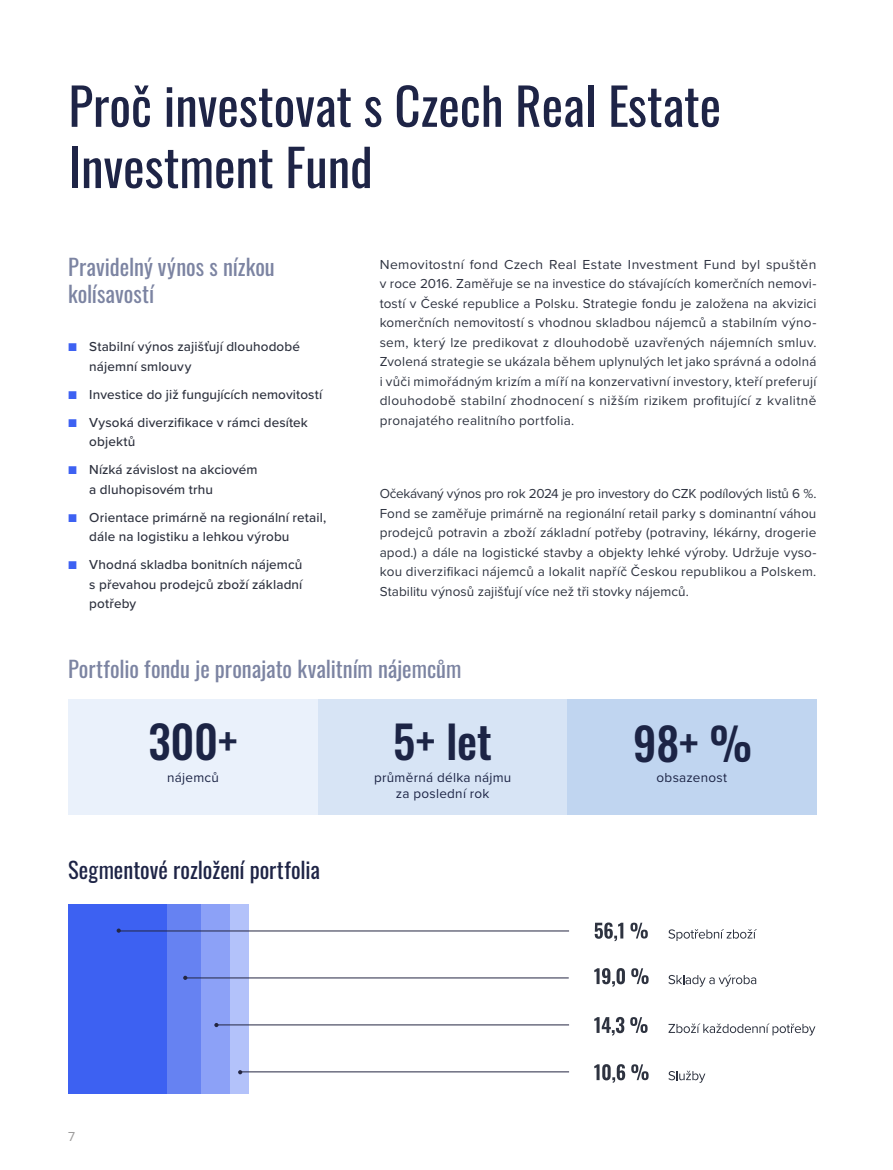
<style>
.page{position:relative;width:893px;height:1170px;background:#fff}
.page>*{position:absolute;margin:0;border:0;box-sizing:border-box;transform-origin:0 0}
.t1{font:51px/61.2px "Oswald";color:#1e2446}
.t2{font:500 45px "Oswald";letter-spacing:-.01em;color:#1c2445}
.t3{font:22.5px/27px "Oswald";color:#7c84a2}
.t4{font:22.5px "Oswald";color:#1e2446}
.t5{font:13.5px/19.5px "Proxima Nova";letter-spacing:.02em;color:#2e3340;text-align:justify}
.t6{font:500 13.5px/19.5px "Proxima Nova";letter-spacing:.01em;color:#2e323f}
.t7{font:13.5px/16.2px "Proxima Nova";letter-spacing:.02em;color:#1c2445;text-align:center}
.t8{font:13.5px "Proxima Nova";color:#9d9c9c}
.s1{color:#3d61f2}
.s2{color:#2e3240}
</style>
<div class="page">
<div style="left:68px;top:904px;width:100px;height:189px;background:#3d61f2"></div>
<div style="left:168px;top:904px;width:33px;height:189px;background:#6682f2"></div>
<div style="left:201px;top:904px;width:29px;height:189px;background:#8ca1f7"></div>
<div style="left:230px;top:904px;width:19px;height:189px;background:#b3c2fa"></div>
<svg style="left:594px;top:968px;width:31px;height:18px"></svg>
<svg style="left:631px;top:968px;width:18px;height:16px"></svg>
<hr style="left:185px;top:977px;width:384px;height:1px;background:#242642">
<svg style="left:183px;top:975px;width:4px;height:4px"></svg>
<svg style="left:595px;top:922px;width:28px;height:19px"></svg>
<svg style="left:630px;top:922px;width:18px;height:16px"></svg>
<svg style="left:668px;top:929px;width:89px;height:11px"></svg>
<hr style="left:119px;top:930px;width:450px;height:1px;background:#242642">
<svg style="left:117px;top:928px;width:4px;height:4px"></svg>
<svg style="left:594px;top:1064px;width:31px;height:18px"></svg>
<svg style="left:631px;top:1064px;width:18px;height:16px"></svg>
<svg style="left:668px;top:1070px;width:37px;height:12px"></svg>
<hr style="left:240px;top:1071px;width:329px;height:1px;background:#242642">
<svg style="left:238px;top:1070px;width:4px;height:4px"></svg>
<svg style="left:594px;top:1016px;width:30px;height:19px"></svg>
<svg style="left:630px;top:1017px;width:18px;height:15px"></svg>
<svg style="left:668px;top:1023px;width:147px;height:12px"></svg>
<svg style="left:668px;top:974px;width:88px;height:12px"></svg>
<hr style="left:216px;top:1024px;width:353px;height:1px;background:#242642">
<svg style="left:214px;top:1023px;width:5px;height:4px"></svg>
<div style="left:68px;top:699px;width:250px;height:115px;background:#eaf1fb"></div>
<div style="left:318px;top:699px;width:249px;height:115px;background:#d7e4f5"></div>
<div style="left:567px;top:699px;width:249px;height:115px;background:#c0d5f0"></div>
<h1 class="t1" style="left:68px;top:70px;width:654px">Proč investovat s Czech Real Estate<br>Investment Fund</h1>
<h3 class="t3" style="left:68px;top:251px;width:208px">Pravidelný výnos s nízkou kolísavostí</h3>
<p class="t6" style="left:89px;top:336px;width:212px;text-indent:-21px"><span class="s1">■</span> Stabilní výnos zajišťují dlouhodobé nájemní smlouvy</p>
<p class="t6" style="left:68px;top:384px;width:256px"><span class="s1">■</span> Investice do již fungujících nemovitostí</p>
<p class="t6" style="left:89px;top:412px;width:220px;text-indent:-21px"><span class="s1">■</span> Vysoká diverzifikace v rámci desítek objektů</p>
<p class="t6" style="left:89px;top:459px;width:170px;text-indent:-21px"><span class="s1">■</span> Nízká závislost na akciovém a dluhopisovém trhu</p>
<p class="t6" style="left:89px;top:507px;width:238px;text-indent:-21px"><span class="s1">■</span> Orientace primárně na regionální retail, dále na logistiku a lehkou výrobu</p>
<p class="t6" style="left:89px;top:554px;width:215px;text-align:justify;text-indent:-21px"><span class="s1">■</span> Vhodná skladba bonitních nájemců s převahou prodejců zboží základní potřeby</p>
<p class="t5" style="left:380px;top:254px;width:438px">Nem<span class="s2">ovitostní fond Czech Real Estate Investment Fund byl spuštěn v roce 2016. Zaměřuje se na investice do stávajících komerčních nemovi&shy;tostí v České republice a Polsku. Strategie fondu je založena na akvizici komerčních nemovitostí s</span> vhodnou skladbou nájemců a stabilním výno&shy;sem, který lze predikovat z dlouhodobě uzavřených nájemních smluv.<br>Zvolená strategie se ukázala během uplynulých let jako správná a odolná i vůči mimořádným krizím a míří na konzervativní investory, kteří preferují dlouhodobě stabilní zhodnocení s nižším rizikem profitující z kvalitně pronajatého realitního portfolia.</p>
<p class="t5" style="left:380px;top:483px;width:438px">Očekávaný výnos pro rok 2024 je pro investory do CZK podílových listů 6 %.<br>Fond se zaměřuje primárně na regionální retail parky s dominantní váhou prodejců potravin a zboží základní potřeby (potraviny, lékárny, drogerie apod.) a dále na logistické stavby a objekty lehké výroby. Udržuje vyso&shy;kou diverzifikaci nájemců a lokalit napříč Českou republikou a Polskem.<br>Stabilitu výnosů zajišťují více než tři stovky nájemců.</p>
<h3 class="t3" style="left:68px;top:652px;width:395px">Portfolio fondu je pronajato kvalitním nájemcům</h3>
<h2 class="t2" style="left:148px;top:718px;width:91px">300+</h2>
<p class="t7" style="left:167px;top:768px;width:53px">nájemců</p>
<h3 class="t4" style="left:68px;top:849px;width:253px">Segmentové rozložení portfolia</h3>
<h2 class="t2" style="left:393px;top:718px;width:101px">5+ let</h2>
<p class="t7" style="left:374px;top:768px;width:139px">průměrná délka nájmu za poslední rok</p>
<p class="t8" style="left:68px;top:1125px;width:8px">7</p>
<h2 class="t2" style="left:633px;top:720px;width:120px">98+ %</h2>
<p class="t7" style="left:657px;top:768px;width:72px">obsazenost</p>
</div>
